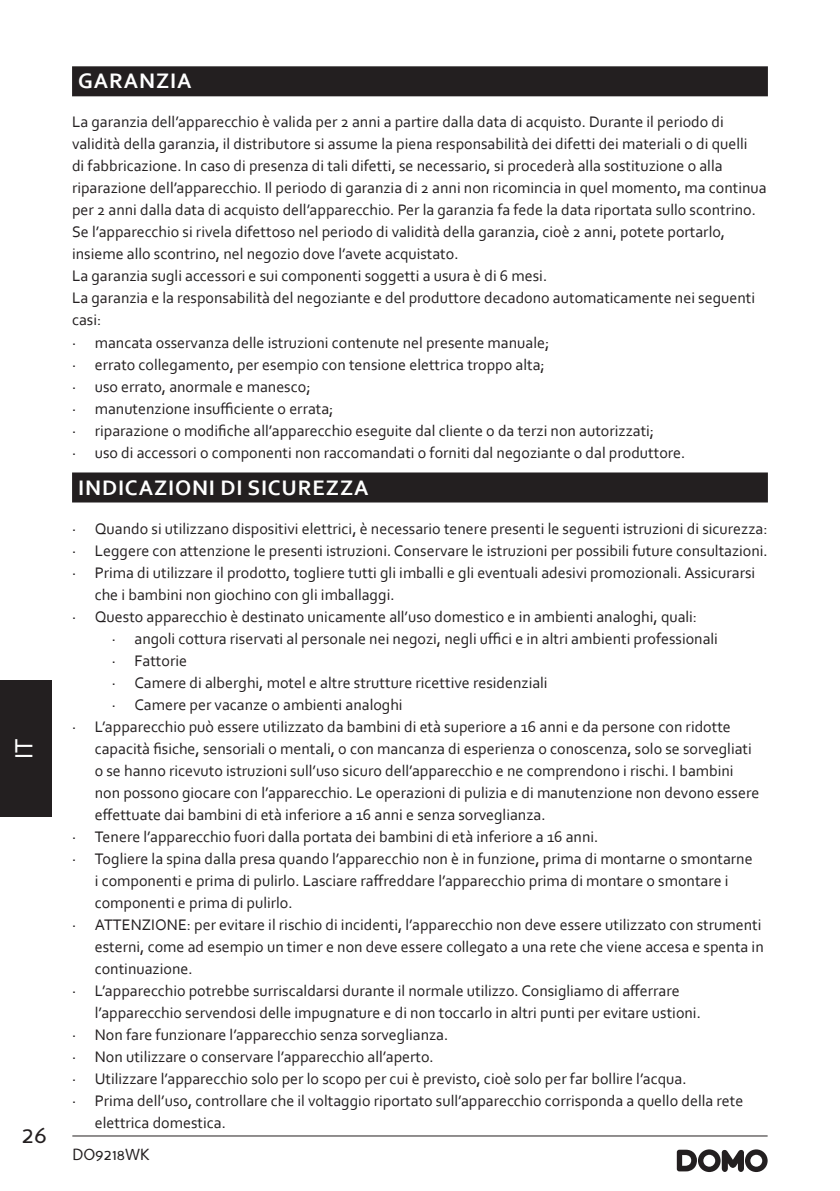
<style>
.page{position:relative;width:840px;height:1191px;background:#fff}
.page>*{position:absolute;margin:0;border:0;box-sizing:border-box;transform-origin:0 0}
.t1{font:26px "Corbel";color:#fff}
.t2{font:24px "Perspective Sans";color:#231f20}
.t3{font:700 22px "Corbel";letter-spacing:.04em;color:#fff}
.t4{font:16px/22px "Corbel";color:#231f20}
.t5{font:16px "Perspective Sans";color:#231f20}
</style>
<div class="page">
<hr style="left:72px;top:1135px;width:695px;height:1px;background:#231f20">
<svg style="left:676px;top:1149px;width:91px;height:23px"></svg>
<div style="left:0;top:680px;width:51px;height:136px;background:#231f20"></div>
<div style="left:72px;top:66px;width:695px;height:30px;background:#231f20"></div>
<div style="left:72px;top:472px;width:695px;height:30px;background:#231f20"></div>
<h1 class="t1" style="left:11px;top:759px;width:22px;rotate:-90deg">IT</h1>
<h2 class="t2" style="left:22px;top:1124px;width:27px">26</h2>
<h3 class="t3" style="left:78px;top:71px;width:115px">GARANZIA</h3>
<p class="t4" style="left:72px;top:111px;width:695px">La garanzia dell’apparecchio è valida per 2 anni a partire dalla data di acquisto. Durante il periodo di validità della garanzia, il distributore si assume la piena responsabilità dei difetti dei materiali o di quelli<br>di fabbricazione. In caso di presenza di tali difetti, se necessario, si procederà alla sostituzione o alla riparazione dell’apparecchio. Il periodo di garanzia di 2 anni non ricomincia in quel momento, ma continua per 2 anni dalla data di acquisto dell’apparecchio. Per la garanzia fa fede la data riportata sullo scontrino.<br>Se l’apparecchio si rivela difettoso nel periodo di validità della garanzia, cioè 2 anni, potete portarlo, insieme allo scontrino, nel negozio dove l’avete acquistato.<br>La garanzia sugli accessori e sui componenti soggetti a usura è di 6 mesi.<br>La garanzia e la responsabilità del negoziante e del produttore decadono automaticamente nei seguenti casi:<br>· mancata osservanza delle istruzioni contenute nel presente manuale;<br>· errato collegamento, per esempio con tensione elettrica troppo alta;<br>· uso errato, anormale e manesco;<br>· manutenzione insufficiente o errata;<br>· riparazione o modifiche all’apparecchio eseguite dal cliente o da terzi non autorizzati;<br>· uso di accessori o componenti non raccomandati o forniti dal negoziante o dal produttore.</p>
<h3 class="t3" style="left:78px;top:477px;width:292px">INDICAZIONI DI SICUREZZA</h3>
<p class="t4" style="left:72px;top:518px;width:696px">· Quando si utilizzano dispositivi elettrici, è necessario tenere presenti le seguenti istruzioni di sicurezza:</p>
<p class="t4" style="left:72px;top:540px;width:696px">· Leggere con attenzione le presenti istruzioni. Conservare le istruzioni per possibili future consultazioni.</p>
<p class="t4" style="left:72px;top:562px;width:684px">· Prima di utilizzare il prodotto, togliere tutti gli imballi e gli eventuali adesivi promozionali. Assicurarsi</p>
<p class="t4" style="left:95px;top:584px;width:301px">che i bambini non giochino con gli imballaggi.</p>
<p class="t4" style="left:72px;top:606px;width:626px">· Questo apparecchio è destinato unicamente all’uso domestico e in ambienti analoghi, quali:</p>
<p class="t4" style="left:112px;top:628px;width:607px">· angoli cottura riservati al personale nei negozi, negli uffici e in altri ambienti professionali</p>
<p class="t4" style="left:112px;top:650px;width:77px">· Fattorie</p>
<p class="t4" style="left:112px;top:672px;width:437px">· Camere di alberghi, motel e altre strutture ricettive residenziali</p>
<p class="t4" style="left:112px;top:694px;width:292px">· Camere per vacanze o ambienti analoghi</p>
<p class="t4" style="left:72px;top:716px;width:660px">· L’apparecchio può essere utilizzato da bambini di età superiore a 16 anni e da persone con ridotte</p>
<p class="t4" style="left:95px;top:737px;width:658px">capacità fisiche, sensoriali o mentali, o con mancanza di esperienza o conoscenza, solo se sorvegliati</p>
<p class="t4" style="left:95px;top:760px;width:640px">o se hanno ricevuto istruzioni sull’uso sicuro dell’apparecchio e ne comprendono i rischi. I bambini</p>
<p class="t4" style="left:95px;top:782px;width:665px">non possono giocare con l’apparecchio. Le operazioni di pulizia e di manutenzione non devono essere</p>
<p class="t4" style="left:95px;top:803px;width:452px">effettuate dai bambini di età inferiore a 16 anni e senza sorveglianza.</p>
<p class="t4" style="left:72px;top:826px;width:527px">· Tenere l’apparecchio fuori dalla portata dei bambini di età inferiore a 16 anni.</p>
<p class="t4" style="left:72px;top:848px;width:681px">· Togliere la spina dalla presa quando l’apparecchio non è in funzione, prima di montarne o smontarne</p>
<p class="t4" style="left:95px;top:869px;width:635px">i componenti e prima di pulirlo. Lasciare raffreddare l’apparecchio prima di montare o smontare i</p>
<p class="t4" style="left:95px;top:892px;width:199px">componenti e prima di pulirlo.</p>
<p class="t4" style="left:72px;top:914px;width:690px">· ATTENZIONE: per evitare il rischio di incidenti, l’apparecchio non deve essere utilizzato con strumenti</p>
<p class="t4" style="left:95px;top:936px;width:670px">esterni, come ad esempio un timer e non deve essere collegato a una rete che viene accesa e spenta in</p>
<p class="t4" style="left:95px;top:958px;width:99px">continuazione.</p>
<p class="t4" style="left:72px;top:980px;width:609px">· L’apparecchio potrebbe surriscaldarsi durante il normale utilizzo. Consigliamo di afferrare</p>
<p class="t4" style="left:95px;top:1002px;width:607px">l’apparecchio servendosi delle impugnature e di non toccarlo in altri punti per evitare ustioni.</p>
<p class="t4" style="left:72px;top:1024px;width:377px">· Non fare funzionare l’apparecchio senza sorveglianza.</p>
<p class="t4" style="left:72px;top:1046px;width:363px">· Non utilizzare o conservare l’apparecchio all’aperto.</p>
<p class="t4" style="left:72px;top:1068px;width:615px">· Utilizzare l’apparecchio solo per lo scopo per cui è previsto, cioè solo per far bollire l’acqua.</p>
<p class="t4" style="left:72px;top:1090px;width:672px">· Prima dell’uso, controllare che il voltaggio riportato sull’apparecchio corrisponda a quello della rete</p>
<p class="t4" style="left:95px;top:1112px;width:133px">elettrica domestica.</p>
<p class="t5" style="left:72px;top:1148px;width:79px">DO9218WK</p>
</div>
